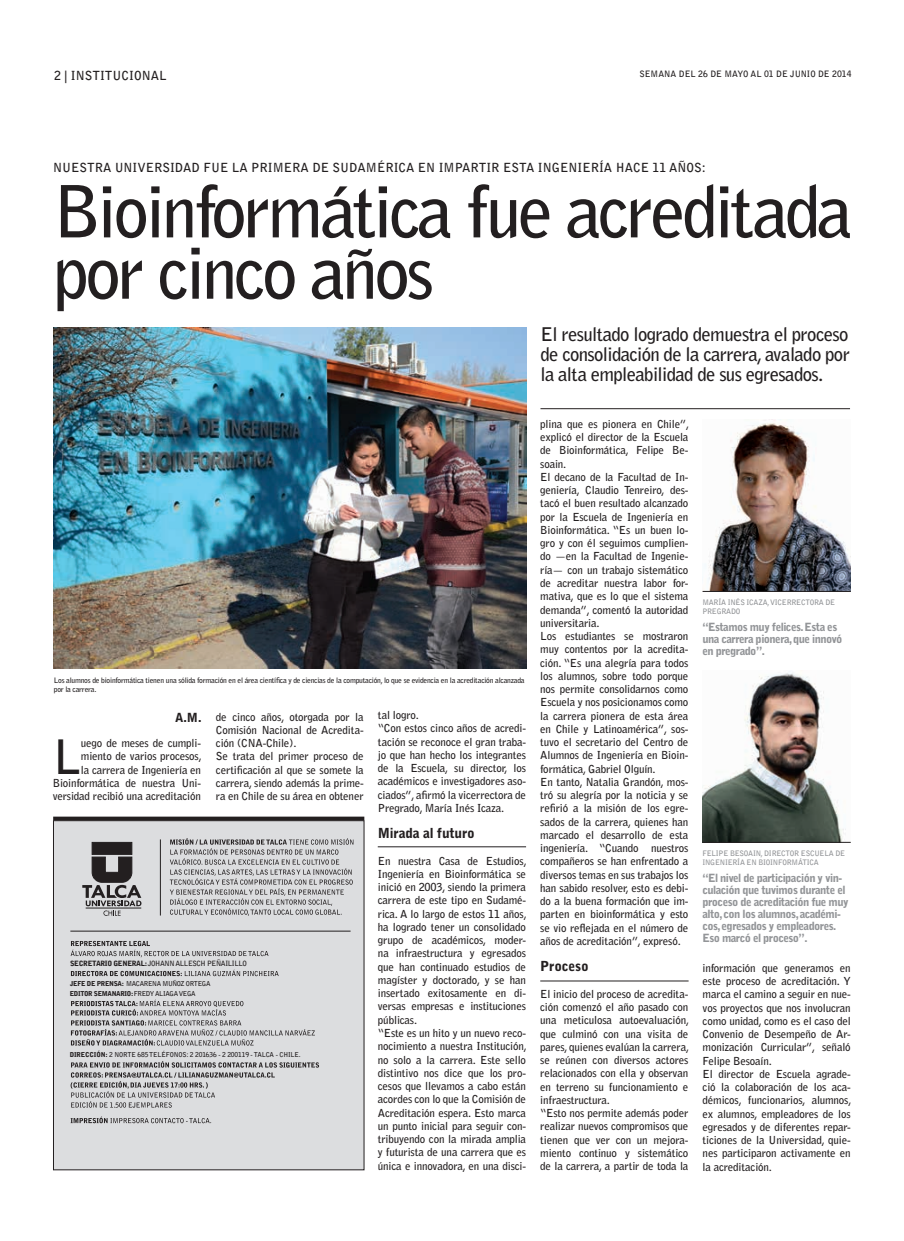
<style>
.page{position:relative;width:904px;height:1241px;background:#fff}
.page>*{position:absolute;margin:0;border:0;box-sizing:border-box;transform-origin:0 0}
.t1{font:700 71.25px/61.2px "Bell Gothic Std";letter-spacing:-.05em;color:#231f20}
.t2{font:700 47.12px "Bell Gothic Std";color:#231f20}
.t3{font:700 18.75px/20px "Bell Gothic Std";letter-spacing:-.035em;color:#231f20;text-align:justify}
.t4{font:900 13.75px "Bell Gothic Std";letter-spacing:-.015em;color:#231f20}
.t5{font:700 12.5px "Bell Gothic Std";color:#231f20}
.t6{font:900 12.5px "Bell Gothic Std";color:#231f20}
.t7{font:900 11.25px/11.9px "Bell Gothic Std";letter-spacing:-.05em;color:#939598}
.t8{font:700 11px/13.2px "Bell Gothic Std";letter-spacing:-.015em;color:#231f20}
.t9{font:700 8.75px "Bell Gothic Std";color:#231f20}
.t10{font:700 7.5px/9px "Bell Gothic Std";letter-spacing:-.03em;color:#231f20}
.t11{font:700 7.5px/8.8px "Bell Gothic Std";letter-spacing:-.03em;color:#939598}
.t12{font:900 7.5px "Bell Gothic Std";color:#231f20}
.t13{font:700 7.25px "Bell Gothic Std";letter-spacing:-.05em;color:#231f20}
.t14{font:700 6.75px "Bell Gothic Std";letter-spacing:-.025em;color:#231f20}
.t15{font:700 6.75px "Bell Gothic Std";letter-spacing:-.05em;color:#231f20}
.t16{font:900 6.75px "Bell Gothic Std";letter-spacing:-.05em;color:#231f20}
.s1{font-weight:900}
.s2{font-weight:700}
</style>
<div class="page">
<div style="left:53px;top:820px;width:311px;height:349px;background:#dcdddf"></div>
<div style="left:53px;top:820px;width:311px;height:349px;border:1px solid #231f20"></div>
<svg style="left:71px;top:1116px;width:140px;height:7px"></svg>
<svg style="left:71px;top:1061px;width:248px;height:46px"></svg>
<svg style="left:71px;top:999px;width:244px;height:46px"></svg>
<svg style="left:71px;top:969px;width:208px;height:7px"></svg>
<svg style="left:71px;top:940px;width:197px;height:17px"></svg>
<svg style="left:170px;top:838px;width:183px;height:77px"></svg>
<hr style="left:160px;top:839px;width:1px;height:76px;background:#231f20">
<hr style="left:70px;top:930px;width:280px;height:1px;background:#231f20">
<svg style="left:82px;top:842px;width:59px;height:73px"></svg>
<svg style="left:53px;top:816px;width:311px;height:4px"></svg>
<hr style="left:540px;top:408px;width:310px;height:1px;background:#231f20">
<img style="left:702px;top:420px;width:148px;height:171px">
<img style="left:702px;top:671px;width:148px;height:171px">
<hr style="left:702px;top:591px;width:148px;height:1px;background:#231f20">
<hr style="left:702px;top:842px;width:148px;height:1px;background:#231f20">
<img style="left:53px;top:327px;width:473px;height:341px">
<hr style="left:378px;top:846px;width:148px;height:1px;background:#231f20">
<hr style="left:540px;top:980px;width:148px;height:1px;background:#231f20">
<p class="t5" style="left:54px;top:68px;width:114px">2 | INSTITUCIONAL</p>
<p class="t9" style="left:639px;top:69px;width:214px">SEMANA DEL 26 DE MAYO AL 01 DE JUNIO DE 2014</p>
<p class="t5" style="left:53px;top:160px;width:654px">NUESTRA UNIVERSIDAD FUE LA PRIMERA DE SUDAMÉRICA EN IMPARTIR ESTA INGENIERÍA HACE 11 AÑOS:</p>
<h1 class="t1" style="left:53px;top:181px;width:801px">Bioinformática fue acreditada por cinco años</h1>
<p class="t10" style="left:54px;top:675px;width:472px">Los alumnos de bioinformática tienen una sólida formación en el área científica y de ciencias de la computación, lo que se evidencia en la acreditación alcanzada por la carrera.</p>
<p class="t8" style="left:216px;top:709px;width:149px">de cinco años, otorgada por la<br>Comisión Nacional de Acredita&shy;ción (CNA-Chile).<br>Se trata del primer proceso de certificación al que se somete la carrera, siendo además la prime&shy;ra en Chile de su área en obtener</p>
<p class="t8" style="left:378px;top:708px;width:150px">tal logro.<br>“Con estos cinco años de acredi&shy;tación se reconoce el gran traba&shy;jo que han hecho los integrantes de la Escuela, su director, los académicos e investigadores aso&shy;ciados”, afirmó la vicerrectora de<br>Pregrado, María Inés Icaza.</p>
<p class="t4" style="left:378px;top:825px;width:98px">Mirada al futuro</p>
<p class="t8" style="left:378px;top:853px;width:150px">En nuestra Casa de Estudios,<br>Ingeniería en Bioinformática se inició en 2003, siendo la primera carrera de este tipo en Sudamé&shy;rica. A lo largo de estos 11 años, ha logrado tener un consolidado grupo de académicos, moder&shy;na infraestructura y egresados que han continuado estudios de magíster y doctorado, y se han insertado exitosamente en di&shy;versas empresas e instituciones públicas.<br>“Este es un hito y un nuevo reco&shy;nocimiento a nuestra Institución, no solo a la carrera. Este sello distintivo nos dice que los pro&shy;cesos que llevamos a cabo están acordes con lo que la Comisión de<br>Acreditación espera. Esto marca un punto inicial para seguir con&shy;tribuyendo con la mirada amplia y futurista de una carrera que es única e innovadora, en una disci-</p>
<p class="t6" style="left:175px;top:709px;width:28px">A.M.</p>
<p class="t8" style="left:53px;top:736px;width:150px;text-align:right">uego de meses de cumpli&shy;miento de varios procesos,<br>la carrera de Ingeniería en<br>Bioinformática de nuestra Uni&shy;versidad recibió una acreditación</p>
<h2 class="t2" style="left:53px;top:727px;width:30px">L</h2>
<p class="t13" style="left:70px;top:959px;width:178px"><span class="s1">SECRETARIO GENERAL:</span> JOHANN ALLESCH PEÑAILILLO</p>
<p class="t16" style="left:70px;top:989px;width:127px">EDITOR SEMANARIO: <span class="s2">FREDY ALIAGA VEGA</span></p>
<p class="t15" style="left:70px;top:979px;width:142px"><span class="s1">JEFE DE PRENSA:</span> MACARENA MUÑOZ ORTEGA</p>
<p class="t14" style="left:70px;top:1049px;width:232px"><span class="s1">DIRECCIÓN:</span> 2 NORTE 685 TELÉFONOS: 2 201636 - 2 200119 - TALCA - CHILE.</p>
<p class="t12" style="left:135px;top:1074px;width:4px">´</p>
<h3 class="t3" style="left:540px;top:324px;width:311px">El resultado logrado demuestra el proceso de consolidación de la carrera, avalado por la alta empleabilidad de sus egresados.</h3>
<p class="t8" style="left:540px;top:417px;width:150px">plina que es pionera en Chile”, explicó el director de la Escuela de Bioinformática, Felipe Be&shy;soain.<br>El decano de la Facultad de In&shy;geniería, Claudio Tenreiro, des&shy;tacó el buen resultado alcanzado por la Escuela de Ingeniería en<br>Bioinformática. “Es un buen lo&shy;gro y con él seguimos cumplien&shy;do —en la Facultad de Ingenie&shy;ría— con un trabajo sistemático de acreditar nuestra labor for&shy;mativa, que es lo que el sistema demanda”, comentó la autoridad universitaria.<br>Los estudiantes se mostraron muy contentos por la acredita&shy;ción. “Es una alegría para todos los alumnos, sobre todo porque nos permite consolidarnos como<br>Escuela y nos posicionamos como la carrera pionera de esta área en Chile y Latinoamérica”, sos&shy;tuvo el secretario del Centro de<br>Alumnos de Ingeniería en Bioin&shy;formática, Gabriel Olguín.<br>En tanto, Natalia Grandón, mos&shy;tró su alegría por la noticia y se refirió a la misión de los egre&shy;sados de la carrera, quienes han marcado el desarrollo de esta ingeniería. “Cuando nuestros compañeros se han enfrentado a diversos temas en sus trabajos los han sabido resolver, esto es debi&shy;do a la buena formación que im&shy;parten en bioinformática y esto se vio reflejada en el número de años de acreditación”, expresó.</p>
<p class="t4" style="left:540px;top:958px;width:50px">Proceso</p>
<p class="t8" style="left:540px;top:987px;width:150px">El inicio del proceso de acredita&shy;ción comenzó el año pasado con una meticulosa autoevaluación, que culminó con una visita de pares, quienes evalúan la carrera, se reúnen con diversos actores relacionados con ella y observan en terreno su funcionamiento e infraestructura.<br>“Esto nos permite además poder realizar nuevos compromisos que tienen que ver con un mejora&shy;miento continuo y sistemático de la carrera, a partir de toda la</p>
<p class="t11" style="left:702px;top:598px;width:134px">MARÍA INÉS ICAZA, VICERRECTORA DE<br>PREGRADO</p>
<p class="t7" style="left:702px;top:621px;width:141px">“Estamos muy felices. Esta es una carrera pionera, que innovó en pregrado”.</p>
<p class="t11" style="left:702px;top:849px;width:144px">FELIPE BESOAIN, DIRECTOR ESCUELA DE<br>INGENIERÍA EN BIOINFORMÁTICA</p>
<p class="t7" style="left:702px;top:872px;width:148px">“El nivel de participación y vin&shy;culación que tuvimos durante el proceso de acreditación fue muy alto, con los alumnos, académi&shy;cos, egresados y empleadores.<br>Eso marcó el proceso”.</p>
<p class="t8" style="left:702px;top:961px;width:150px">información que generamos en este proceso de acreditación. Y marca el camino a seguir en nue&shy;vos proyectos que nos involucran como unidad, como es el caso del<br>Convenio de Desempeño de Ar&shy;monización Curricular”, señaló<br>Felipe Besoaín.<br>El director de Escuela agrade&shy;ció la colaboración de los aca&shy;démicos, funcionarios, alumnos, ex alumnos, empleadores de los egresados y de diferentes repar&shy;ticiones de la Universidad, quie&shy;nes participaron activamente en la acreditación.</p>
</div>
